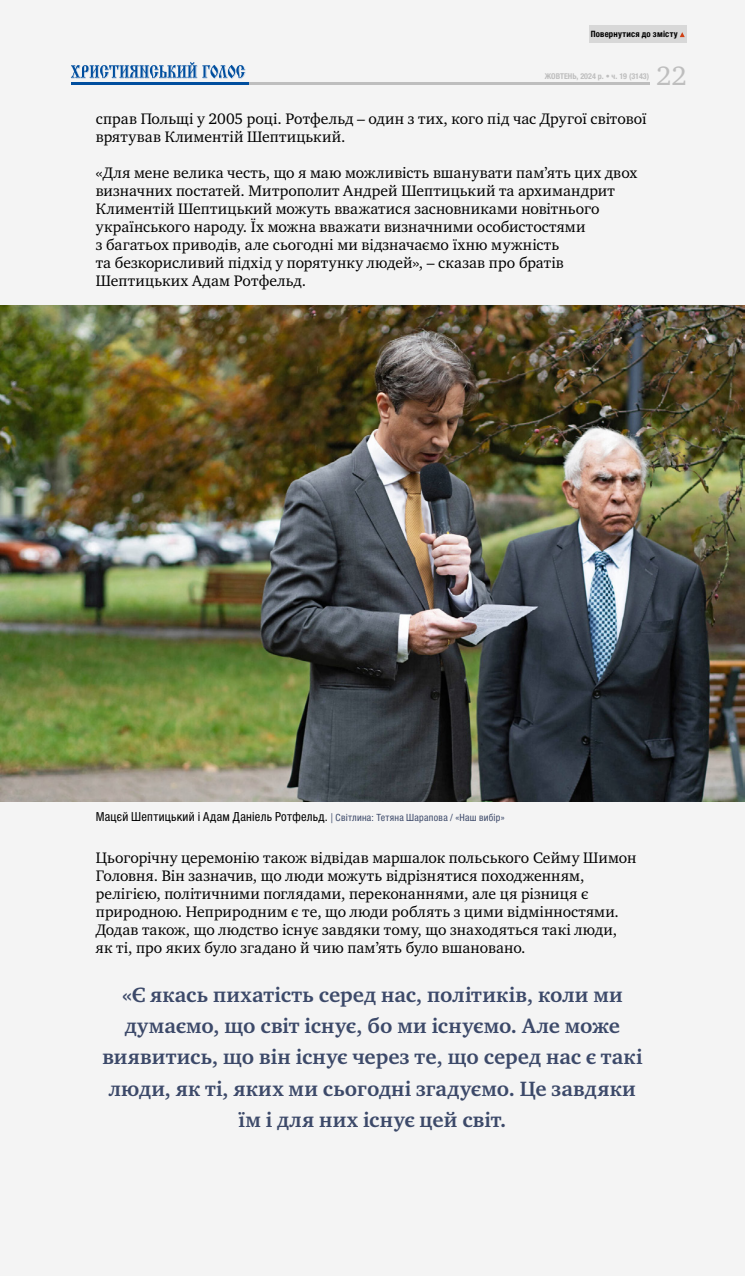
<style>
.page{position:relative;width:745px;height:1276px;background:#fff}
.page>*{position:absolute;margin:0;border:0;box-sizing:border-box;transform-origin:0 0}
.t1{font:27.38px "Charter C";color:#bebebe}
.t2{font:700 21.25px/31.2px "Charter C";letter-spacing:.01em;color:#3c4969;text-align:center}
.t3{font:15.62px/18px "Charter C";letter-spacing:.01em;color:#000}
.t4{font:condensed 12.5px "Helvetica Neue LTCYR";letter-spacing:.02em;color:#000}
.t5{font:700 condensed 8.75px "Helvetica Neue LTCYR";letter-spacing:.025em;color:#000}
.t6{font:700 condensed 8px "Helvetica Neue LTCYR";color:#bebebe}
.s1{font-size:10px;color:#3c4969}
</style>
<div class="page">
<div style="left:0;top:0;width:744px;height:1276px;background:#f4f4f4"></div>
<hr style="left:71px;top:82px;width:577px;height:3px;background:#bebebe">
<hr style="left:71px;top:82px;width:177px;height:3px;background:#004e9e">
<svg style="left:71px;top:62px;width:174px;height:17px"></svg>
<div style="left:588px;top:25px;width:98px;height:18px;background:#d8d8d8"></div>
<svg style="left:680px;top:32px;width:4px;height:5px"></svg>
<img style="left:0;top:306px;width:744px;height:496px">
<p class="t5" style="left:590px;top:29px;width:88px">Повернутися до змісту</p>
<p class="t6" style="left:544px;top:71px;width:106px">ЖОВТЕНЬ, 2024 р. • ч. 19 (3143)</p>
<h1 class="t1" style="left:656px;top:61px;width:32px">22</h1>
<p class="t3" style="left:96px;top:110px;width:551px">справ Польщі у 2005 році. Ротфельд – один з тих, кого під час Другої світової врятував Климентій Шептицький.</p>
<p class="t3" style="left:96px;top:164px;width:542px">«Для мене велика честь, що я маю можливість вшанувати пам’ять цих двох визначних постатей. Митрополит Андрей Шептицький та архимандрит Климентій Шептицький можуть вважатися засновниками новітнього українського народу. Їх можна вважати визначними особистостями<br>з багатьох приводів, але сьогодні ми відзначаємо їхню мужність<br>та безкорисливий підхід у порятунку людей», – сказав про братів Шептицьких Адам Ротфельд.</p>
<p class="t4" style="left:96px;top:810px;width:410px">Мацєй Шептицький і Адам Даніель Ротфельд. <span class="s1">| Світлина: Тетяна Шарапова / «Наш вибір»</span></p>
<p class="t3" style="left:96px;top:848px;width:542px">Цьогорічну церемонію також відвідав маршалок польського Сейму Шимон Головня. Він зазначив, що люди можуть відрізнятися походженням, релігією, політичними поглядами, переконаннями, але ця різниця є природною. Неприродним є те, що люди роблять з цими відмінностями.<br>Додав також, що людство існує завдяки тому, що знаходяться такі люди, як ті, про яких було згадано й чию пам’ять було вшановано.</p>
<h2 class="t2" style="left:102px;top:979px;width:541px">«Є якась пихатість серед нас, політиків, коли ми думаємо, що світ існує, бо ми існуємо. Але може виявитись, що він існує через те, що серед нас є такі люди, як ті, яких ми сьогодні згадуємо. Це завдяки їм і для них існує цей світ.</h2>
</div>
